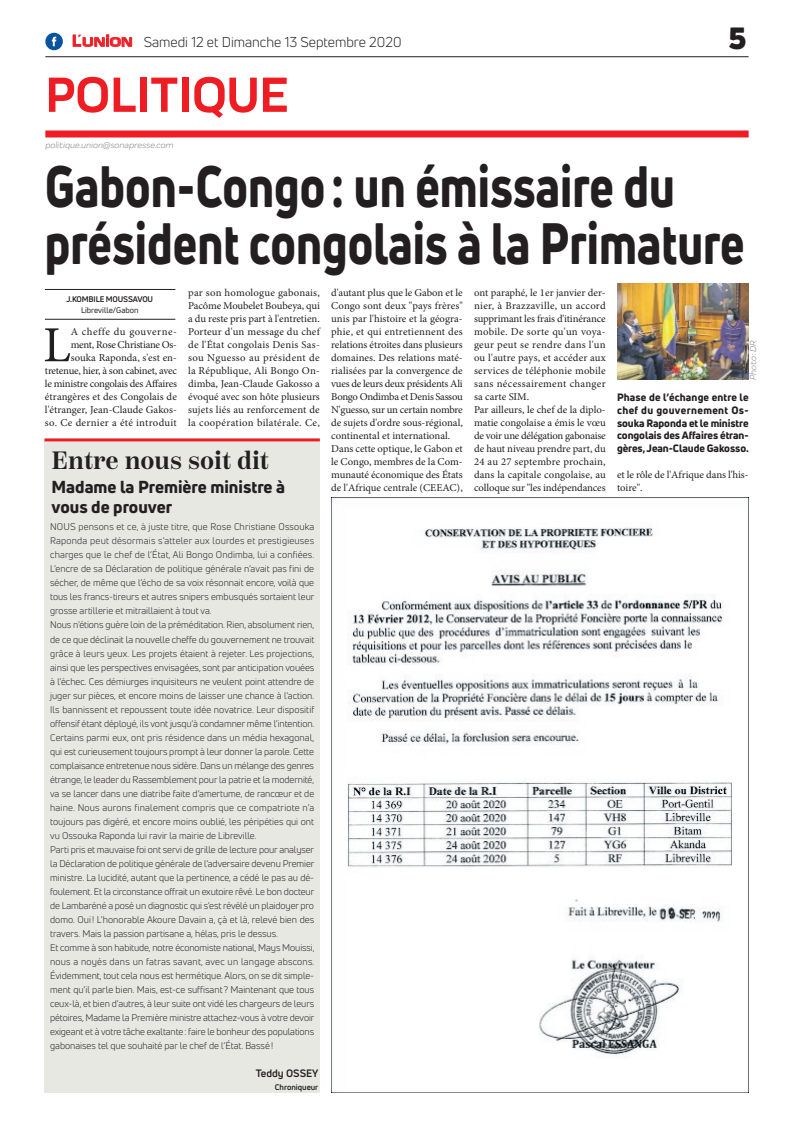
<style>
.page{position:relative;width:794px;height:1129px;background:#fff}
.page>*{position:absolute;margin:0;border:0;box-sizing:border-box;transform-origin:0 0}
.t1{font:800 57px/57px "Uni Neue";color:#231f20;scale:.81 1}
.t2{font:700 51px "Praktika";color:#ee1d23}
.t3{font:50.5px "Minion Pro";color:#231f20}
.t4{font:900 30px "Uni Neue";color:#231f20}
.t5{font:600 25px "Scotch Deck";color:#231f20}
.t6{font:800 17px/20.4px "Uni Neue";color:#231f20}
.t7{font:14px "Uni Neue";color:#231f20}
.t8{font:10.5px/13px "Minion Pro";color:#231f20}
.t9{font:800 10.5px/12.6px "Uni Neue";letter-spacing:-.005em;color:#231f20;text-align:justify}
.t10{font:700 10.5px "Uni Neue";color:#231f20}
.t11{font:9.5px/14px "Uni Neue";color:#231f20}
.t12{font:italic 9px "Praktika";color:#818386}
.t13{font:700 8px "Uni Neue";letter-spacing:-.02em;color:#231f20}
.t14{font:8px "Uni Neue";color:#231f20}
.t15{font:700 8px "Uni Neue";color:#231f20}
.s1{font-family:"Eurostile";font-weight:600;font-size:15px;color:#ee1d23}
.s2{font-family:"Eurostile";font-weight:600;font-size:11.4px;color:#ee1d23}
</style>
<div class="page">
<hr style="left:45px;top:56px;width:703px;height:1px;background:#231f20">
<div style="left:45px;top:130px;width:703px;height:7px;background:#ee1d23"></div>
<svg style="left:72px;top:34px;width:60px;height:13px"></svg>
<div style="left:45px;top:33px;width:18px;height:17px;background:#08549e;border-radius:50%"></div>
<svg style="left:52px;top:37px;width:4px;height:9px"></svg>
<img style="left:331px;top:497px;width:417px;height:594px">
<div style="left:44px;top:441px;width:276px;height:650px;background:#e7e8e2"></div>
<hr style="left:44px;top:438px;width:276px;height:3px;background:#ee1d23">
<hr style="left:45px;top:319px;width:130px;height:1px;background:#231f20">
<hr style="left:45px;top:289px;width:130px;height:1px;background:#231f20">
<img style="left:617px;top:283px;width:131px;height:97px">
<h3 class="t7" style="left:72px;top:33px;width:331px"><span class="s1">L</span><span class="s2">UNION</span> Samedi 12 et Dimanche 13 Septembre 2020</h3>
<h2 class="t2" style="left:45px;top:54px;width:245px">POLITIQUE</h2>
<p class="t12" style="left:45px;top:139px;width:130px">politique.union@sonapresse.com</p>
<h3 class="t4" style="left:728px;top:17px;width:19px">5</h3>
<h1 class="t1" style="left:45px;top:157px;width:865px">Gabon-Congo: un émissaire du président congolais à la Primature</h1>
<p class="t13" style="left:66px;top:294px;width:88px">J.KOMBILE MOUSSAVOU</p>
<p class="t14" style="left:81px;top:305px;width:59px">Libreville/Gabon</p>
<p class="t8" style="left:188px;top:286px;width:133px;text-align:justify">par son homologue gabonais, Pacôme Moubelet Boubeya, qui a du reste pris part à l'entretien.<br>Porteur d'un message du chef de l'État congolais Denis Sas&shy;sou Nguesso au président de la République, Ali Bongo On&shy;dimba, Jean-Claude Gakosso a évoqué avec son hôte plusieurs sujets liés au renforcement de la coopération bilatérale. Ce,</p>
<p class="t8" style="left:331px;top:286px;width:133px">d'autant plus que le Gabon et le<br>Congo sont deux "pays frères" unis par l'histoire et la géogra&shy;phie, et qui entretiennent des relations étroites dans plusieurs domaines. Des relations maté&shy;rialisées par la convergence de vues de leurs deux présidents Ali<br>Bongo Ondimba et Denis Sassou<br>N'guesso, sur un certain nombre de sujets d'ordre sous-régional, continental et international.<br>Dans cette optique, le Gabon et le Congo, membres de la Com&shy;munauté économique des États de l'Afrique centrale (CEEAC),</p>
<p class="t8" style="left:474px;top:286px;width:133px">ont paraphé, le 1er janvier der&shy;nier, à Brazzaville, un accord supprimant les frais d'itinérance mobile. De sorte qu'un voya&shy;geur peut se rendre dans l'un ou l'autre pays, et accéder aux services de téléphonie mobile sans nécessairement changer sa carte SIM.<br>Par ailleurs, le chef de la diplo&shy;matie congolaise a émis le vœu de voir une délégation gabonaise de haut niveau prendre part, du<br>24 au 27 septembre prochain, dans la capitale congolaise, au colloque sur "les indépendances</p>
<p class="t8" style="left:45px;top:325px;width:134px;text-align:right">A cheffe du gouverne&shy;ment, Rose Christiane Os&shy;souka Raponda, s'est en&shy;tretenue, hier, à son cabinet, avec le ministre congolais des Affaires étrangères et des Congolais de l'étranger, Jean-Claude Gakos&shy;so. Ce dernier a été introduit</p>
<h3 class="t3" style="left:43px;top:311px;width:29px">L</h3>
<p class="t12" style="left:746px;top:380px;width:41px;rotate:-90deg">Photo : DR</p>
<p class="t9" style="left:617px;top:391px;width:133px">Phase de l’échange entre le chef du gouvernement Os&shy;souka Raponda et le ministre congolais des Affaires étran&shy;gères, Jean-Claude Gakosso.</p>
<h3 class="t5" style="left:52px;top:446px;width:219px">Entre nous soit dit</h3>
<p class="t8" style="left:617px;top:468px;width:133px">et le rôle de l'Afrique dans l'his&shy;toire".</p>
<h3 class="t6" style="left:52px;top:476px;width:235px">Madame la Première ministre à vous de prouver</h3>
<p class="t11" style="left:50px;top:520px;width:266px">NOUS pensons et ce, à juste titre, que Rose Christiane Ossouka Raponda peut désormais s’atteler aux lourdes et prestigieuses charges que le chef de l’État, Ali Bongo Ondimba, lui a confiées.<br>L’encre de sa Déclaration de politique générale n’avait pas fini de sécher, de même que l’écho de sa voix résonnait encore, voilà que tous les francs-tireurs et autres snipers embusqués sortaient leur grosse artillerie et mitraillaient à tout va.<br>Nous n’étions guère loin de la préméditation. Rien, absolument rien, de ce que déclinait la nouvelle cheffe du gouvernement ne trouvait grâce à leurs yeux. Les projets étaient à rejeter. Les projections, ainsi que les perspectives envisagées, sont par anticipation vouées à l’échec. Ces démiurges inquisiteurs ne veulent point attendre de juger sur pièces, et encore moins de laisser une chance à l’action.<br>Ils bannissent et repoussent toute idée novatrice. Leur dispositif offensif étant déployé, ils vont jusqu’à condamner même l’intention.<br>Certains parmi eux, ont pris résidence dans un média hexagonal, qui est curieusement toujours prompt à leur donner la parole. Cette complaisance entretenue nous sidère. Dans un mélange des genres étrange, le leader du Rassemblement pour la patrie et la modernité, va se lancer dans une diatribe faite d’amertume, de rancœur et de haine. Nous aurons finalement compris que ce compatriote n’a toujours pas digéré, et encore moins oublié, les péripéties qui ont vu Ossouka Raponda lui ravir la mairie de Libreville.<br>Parti pris et mauvaise foi ont servi de grille de lecture pour analyser la Déclaration de politique générale de l’adversaire devenu Premier ministre. La lucidité, autant que la pertinence, a cédé le pas au dé&shy;foulement. Et la circonstance offrait un exutoire rêvé. Le bon docteur de Lambaréné a posé un diagnostic qui s’est révélé un plaidoyer pro domo. Oui ! L’honorable Akoure Davain a, çà et là, relevé bien des travers. Mais la passion partisane a, hélas, pris le dessus.<br>Et comme à son habitude, notre économiste national, Mays Mouissi, nous a noyés dans un fatras savant, avec un langage abscons.<br>Évidemment, tout cela nous est hermétique. Alors, on se dit simple&shy;ment qu’il parle bien. Mais, est-ce suffisant? Maintenant que tous ceux-là, et bien d’autres, à leur suite ont vidé les chargeurs de leurs pétoires, Madame la Première ministre attachez-vous à votre devoir exigeant et à votre tâche exaltante: faire le bonheur des populations gabonaises tel que souhaité par le chef de l’État. Bassé!</p>
<p class="t10" style="left:256px;top:1066px;width:64px">Teddy OSSEY</p>
<p class="t15" style="left:275px;top:1081px;width:45px">Chroniqueur</p>
</div>
